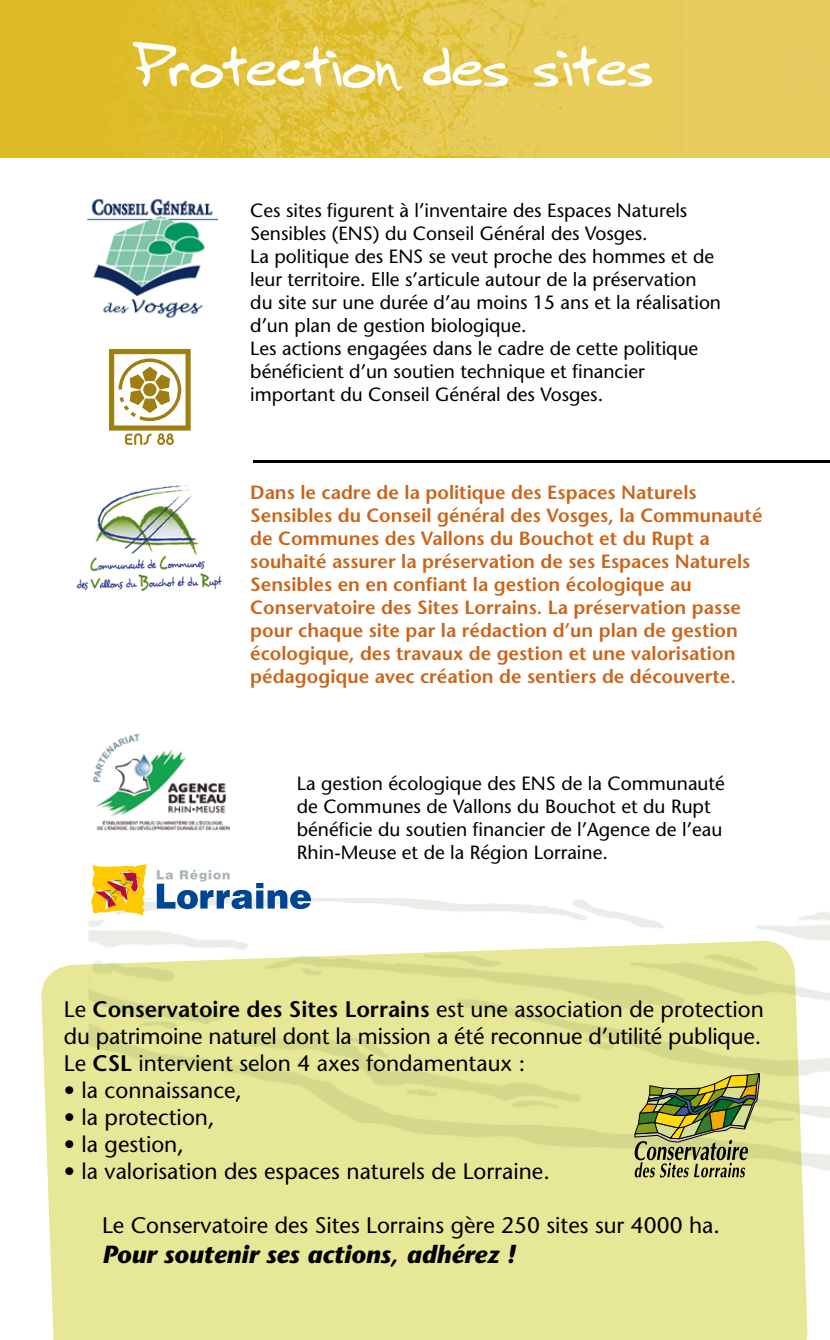
<style>
.page{position:relative;width:830px;height:1340px;background:#fff}
.page>*{position:absolute;margin:0;border:0;box-sizing:border-box;transform-origin:0 0}
.t1{font:54px "Quinlan Script";color:#fff}
.t2{font:italic 700 24.75px "Stone Sans";color:#000}
.t3{font:22.5px/27px "Stone Sans";color:#000}
.t4{font:19.12px/22.9px "Stone Sans";color:#000}
.t5{font:600 19.12px/22.9px "Stone Sans";color:#cb6418}
.s1{font-weight:600}
</style>
<div class="page">
<div style="left:49px;top:1221px;width:759px;height:118px;background:#e6e897"></div>
<img style="left:88px;top:898px;width:741px;height:323px">
<img style="left:41px;top:941px;width:762px;height:280px">
<svg style="left:634px;top:1073px;width:125px;height:104px"></svg>
<img style="left:0;top:0;width:829px;height:157px">
<img style="left:76px;top:485px;width:146px;height:107px">
<img style="left:93px;top:734px;width:137px;height:96px">
<svg style="left:109px;top:349px;width:82px;height:96px"></svg>
<svg style="left:91px;top:864px;width:55px;height:51px"></svg>
<svg style="left:157px;top:870px;width:154px;height:39px"></svg>
<img style="left:88px;top:198px;width:129px;height:120px">
<hr style="left:253px;top:460px;width:576px;height:2px;background:#000">
<h1 class="t1" style="left:131px;top:23px;width:522px">Protection des sites</h1>
<p class="t4" style="left:250px;top:199px;width:472px">Ces sites figurent à l’inventaire des Espaces Naturels Sensibles (ENS) du Conseil Général des Vosges.<br>La politique des ENS se veut proche des hommes et de leur territoire. Elle s’articule autour de la préservation du site sur une durée d’au moins 15 ans et la réalisation d’un plan de gestion biologique.<br>Les actions engagées dans le cadre de cette politique bénéficient d’un soutien technique et financier important du Conseil Général des Vosges.</p>
<p class="t5" style="left:250px;top:481px;width:513px">Dans le cadre de la politique des Espaces Naturels Sensibles du Conseil général des Vosges, la Communauté de Communes des Vallons du Bouchot et du Rupt a souhaité assurer la préservation de ses Espaces Naturels Sensibles en en confiant la gestion écologique au Conservatoire des Sites Lorrains. La préservation passe pour chaque site par la rédaction d’un plan de gestion écologique, des travaux de gestion et une valorisation pédagogique avec création de sentiers de découverte.</p>
<p class="t4" style="left:297px;top:771px;width:429px">La gestion écologique des ENS de la Communauté de Communes de Vallons du Bouchot et du Rupt bénéficie du soutien financier de l’Agence de l’eau Rhin-Meuse et de la Région Lorraine.</p>
<p class="t3" style="left:64px;top:995px;width:701px">Le <span class="s1">Conservatoire des Sites Lorrains</span> est une association de protection du patrimoine naturel dont la mission a été reconnue d’utilité publique.<br>Le <span class="s1">CSL</span> intervient selon 4 axes fondamentaux :</p>
<p class="t3" style="left:64px;top:1076px;width:180px">• la connaissance,</p>
<p class="t3" style="left:64px;top:1103px;width:152px">• la protection,</p>
<p class="t3" style="left:64px;top:1130px;width:121px">• la gestion,</p>
<p class="t3" style="left:64px;top:1157px;width:487px">• la valorisation des espaces naturels de Lorraine.</p>
<p class="t3" style="left:102px;top:1211px;width:619px">Le Conservatoire des Sites Lorrains gère 250 sites sur 4000 ha.</p>
<p class="t2" style="left:102px;top:1239px;width:414px">Pour soutenir ses actions, adhérez !</p>
</div>
